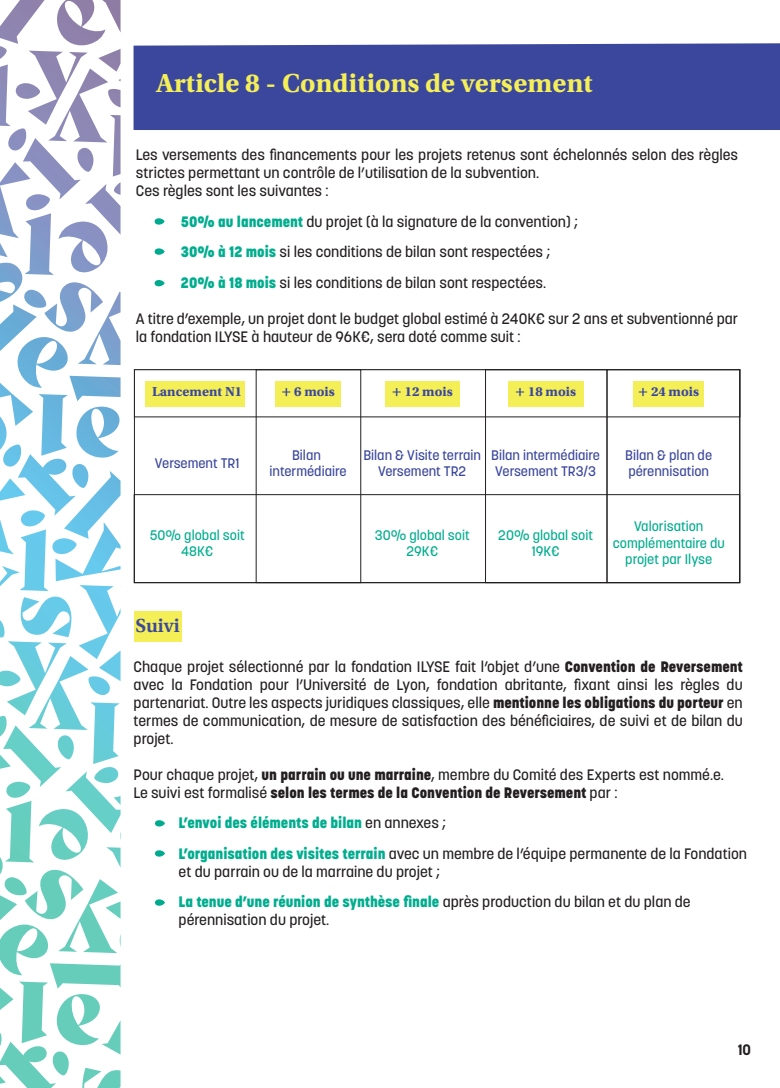
<style>
.page{position:relative;width:780px;height:1088px;background:#fff}
.page>*{position:absolute;margin:0;border:0;box-sizing:border-box;transform-origin:0 0}
.t1{font:27.5px "Utopia Std Bold Capt";color:#f4ee57}
.t2{font:20px "Utopia Std Semibold Capt";color:#3b479d}
.t3{font:500 15px/18px "Korolev";color:#231f20}
.t4{font:800 15px/30.5px "Korolev";color:#00ad8e}
.t5{font:700 15px "Korolev";color:#231f20}
.t6{font:500 13.75px/16.5px "Korolev";color:#3b479d;text-align:center}
.t7{font:500 13.75px/16.5px "Korolev";color:#00ad8e;text-align:center}
.t8{font:13.75px "Utopia Std Bold Capt";color:#3b479d}
.s1{font-weight:800;color:#00ad8e}
.s2{font-weight:800}
.s3{font-weight:500;color:#231f20}
</style>
<div class="page">
<svg style="left:0;top:0;width:121px;height:1088px"></svg>
<div style="left:133px;top:43px;width:647px;height:87px;background:#3b479d"></div>
<svg style="left:155px;top:218px;width:9px;height:7px"></svg>
<svg style="left:155px;top:248px;width:9px;height:7px"></svg>
<svg style="left:155px;top:280px;width:9px;height:6px"></svg>
<div style="left:134px;top:369px;width:606px;height:214px;background:#fff;border:1px solid #231f20"></div>
<div style="left:134px;top:369px;width:606px;height:48px;background:#fff;border:1px solid #231f20"></div>
<div style="left:134px;top:494px;width:606px;height:89px;border:1px solid #231f20"></div>
<div style="left:485px;top:369px;width:122px;height:214px;border:1px solid #231f20"></div>
<div style="left:256px;top:369px;width:105px;height:214px;border:1px solid #231f20"></div>
<div style="left:606px;top:369px;width:134px;height:214px;border:1px solid #231f20"></div>
<div style="left:134px;top:611px;width:47px;height:31px;background:#f4ee57"></div>
<svg style="left:155px;top:820px;width:10px;height:6px"></svg>
<svg style="left:155px;top:850px;width:10px;height:6px"></svg>
<svg style="left:155px;top:899px;width:10px;height:7px"></svg>
<div style="left:145px;top:381px;width:99px;height:25px;background:#f4ee57"></div>
<div style="left:275px;top:381px;width:65px;height:25px;background:#f4ee57"></div>
<div style="left:385px;top:381px;width:74px;height:25px;background:#f4ee57"></div>
<div style="left:508px;top:381px;width:75px;height:25px;background:#f4ee57"></div>
<div style="left:633px;top:381px;width:70px;height:25px;background:#f4ee57"></div>
<h1 class="t1" style="left:156px;top:67px;width:438px">Article 8 - Conditions de versement</h1>
<p class="t3" style="left:136px;top:146px;width:603px">Les versements des financements pour les projets retenus sont échelonnés selon des règles strictes permettant un contrôle de l’utilisation de la subvention.<br>Ces règles sont les suivantes :</p>
<p class="t3" style="left:181px;top:206px;width:398px;line-height:30.5px"><span class="s1">50% au lancement</span> du projet (à la signature de la convention) ;<br><span class="s1">30% à 12 mois</span> si les conditions de bilan sont respectées ;<br><span class="s1">20% à 18 mois</span> si les conditions de bilan sont respectées.</p>
<p class="t3" style="left:136px;top:309px;width:603px">A titre d’exemple, un projet dont le budget global estimé à 240K€ sur 2 ans et subventionné par la fondation ILYSE à hauteur de 96K€, sera doté comme suit :</p>
<p class="t8" style="left:152px;top:384px;width:92px">Lancement N1</p>
<p class="t8" style="left:281px;top:384px;width:55px">+ 6 mois</p>
<p class="t8" style="left:392px;top:384px;width:62px">+ 12 mois</p>
<p class="t8" style="left:515px;top:384px;width:62px">+ 18 mois</p>
<p class="t8" style="left:638px;top:384px;width:62px">+ 24 mois</p>
<p class="t6" style="left:155px;top:455px;width:86px">Versement TR1</p>
<p class="t7" style="left:150px;top:526px;width:96px">50% global soit<br>48K€</p>
<p class="t6" style="left:269px;top:447px;width:78px">Bilan intermédiaire</p>
<p class="t6" style="left:363px;top:447px;width:119px">Bilan &amp; Visite terrain<br>Versement TR2</p>
<p class="t6" style="left:491px;top:447px;width:110px;text-align:left">Bilan intermédiaire<br>Versement TR3/3</p>
<p class="t6" style="left:625px;top:447px;width:88px;text-align:left">Bilan &amp; plan de pérennisation</p>
<p class="t7" style="left:375px;top:526px;width:96px">30% global soit<br>29K€</p>
<p class="t7" style="left:498px;top:526px;width:96px">20% global soit<br>19K€</p>
<p class="t7" style="left:612px;top:518px;width:114px">Valorisation complémentaire du projet par Ilyse</p>
<h2 class="t2" style="left:135px;top:614px;width:46px">Suivi</h2>
<p class="t3" style="left:134px;top:657px;width:610px;text-align:justify">Chaque projet sélectionné par la fondation ILYSE fait l’objet d’une <span class="s2">Convention de Reversement </span>avec la Fondation pour l’Université de Lyon, fondation abritante, fixant ainsi les règles du partenariat. Outre les aspects juridiques classiques, elle <span class="s2">mentionne les obligations du porteur</span> en termes de communication, de mesure de satisfaction des bénéficiaires, de suivi et de bilan du projet.</p>
<p class="t3" style="left:134px;top:765px;width:592px">Pour chaque projet, <span class="s2">un parrain ou une marraine</span>, membre du Comité des Experts est nommé.e.<br>Le suivi est formalisé <span class="s2">selon les termes de la Convention de Reversement</span> par :</p>
<p class="t4" style="left:179px;top:807px;width:570px">L’envoi des éléments de bilan <span class="s3">en annexes ;<br></span>L’organisation des visites terrain <span class="s3">avec un membre de l’équipe permanente de la Fondation</span></p>
<p class="t3" style="left:179px;top:856px;width:513px;line-height:30.5px">et du parrain ou de la marraine du projet ;<br><span class="s1">La tenue d’une réunion de synthèse finale</span> après production du bilan et du plan de</p>
<p class="t3" style="left:179px;top:911px;width:152px">pérennisation du projet.</p>
<p class="t5" style="left:737px;top:1040px;width:15px">10</p>
</div>
